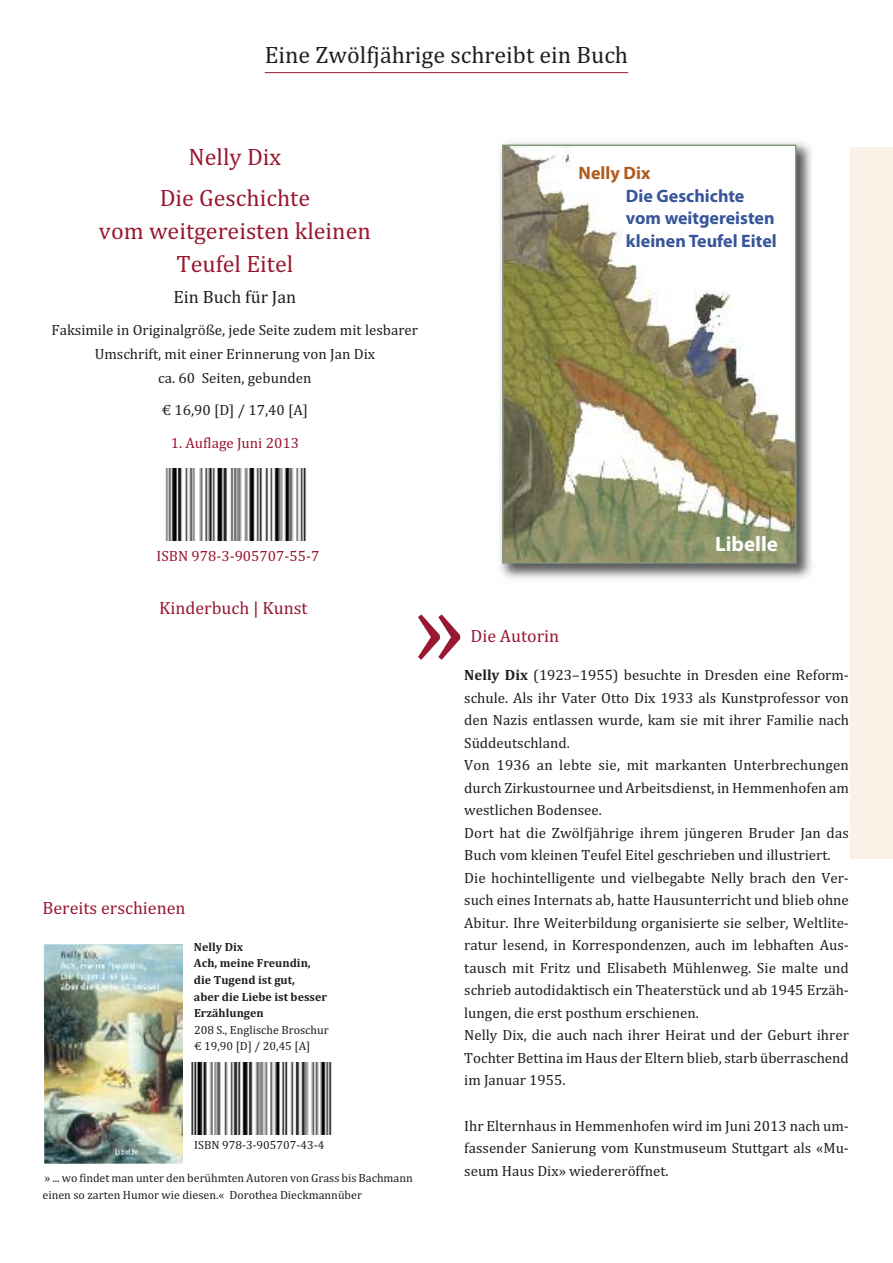
<style>
.page{position:relative;width:893px;height:1263px;background:#fff}
.page>*{position:absolute;margin:0;border:0;box-sizing:border-box;transform-origin:0 0}
.t1{font:108px "Cambria";color:#981831}
.t2{font:24px/41.5px "Cambria";color:#981831;text-align:center}
.t3{font:24px "Cambria";color:#201e21}
.t4{font:700 21px "Myriad Pro";color:#fff}
.t5{font:700 18px/22.5px "Myriad Pro";color:#37559a}
.t6{font:18px "Cambria";color:#981831}
.t7{font:18px "Cambria";color:#201e21}
.t8{font:700 18px "Myriad Pro";color:#af5b1e}
.t9{font:15px/22.5px "Cambria";color:#201e21;text-align:center}
.t10{font:15px "Cambria";color:#981831}
.t11{font:12px/16.5px "Cambria";color:#201e21}
.t12{font:700 12px/16.5px "Cambria";color:#201e21}
.s1{font-weight:700}
</style>
<div class="page">
<div style="left:850px;top:147px;width:43px;height:712px;background:#faf2e6"></div>
<hr style="left:265px;top:72px;width:363px;height:1px;background:#981831">
<img style="left:165px;top:468px;width:141px;height:72px">
<img style="left:500px;top:142px;width:312px;height:437px">
<img style="left:505px;top:148px;width:288px;height:413px">
<div style="left:502px;top:145px;width:294px;height:419px;border:2px solid #85987d"></div>
<img style="left:191px;top:1062px;width:141px;height:73px">
<img style="left:44px;top:944px;width:138px;height:219px">
<h2 class="t3" style="left:265px;top:40px;width:365px">Eine Zwölfjährige schreibt ein Buch</h2>
<h2 class="t2" style="left:160px;top:136px;width:152px">Nelly Dix<br>Die Geschichte</h2>
<h2 class="t2" style="left:99px;top:214px;width:273px;line-height:33px">vom weitgereisten kleinen<br>Teufel Eitel</h2>
<p class="t7" style="left:174px;top:287px;width:124px">Ein Buch für Jan</p>
<p class="t9" style="left:52px;top:318px;width:368px;line-height:24px">Faksimile in Originalgröße, jede Seite zudem mit lesbarer<br>Umschrift, mit einer Erinnerung von Jan Dix<br>ca. 60 Seiten, gebunden</p>
<p class="t9" style="left:162px;top:399px;width:148px">€ 16,90 [D] / 17,40 [A]</p>
<p class="t10" style="left:171px;top:434px;width:130px">1. Auflage Juni 2013</p>
<p class="t8" style="left:579px;top:167px;width:73px">Nelly Dix</p>
<p class="t5" style="left:626px;top:186px;width:152px">Die Geschichte vom weitgereisten kleinen Teufel Eitel</p>
<p class="t10" style="left:157px;top:547px;width:164px">ISBN 978-3-905707-55-7</p>
<p class="t6" style="left:159px;top:597px;width:150px">Kinderbuch | Kunst</p>
<h1 class="t1" style="left:413px;top:563px;width:54px">»</h1>
<p class="t6" style="left:470px;top:626px;width:90px">Die Autorin</p>
<h3 class="t4" style="left:715px;top:536px;width:64px">Libelle</h3>
<p class="t6" style="left:43px;top:897px;width:145px">Bereits erschienen</p>
<p class="t12" style="left:194px;top:938px;width:135px">Nelly Dix<br>Ach, meine Freundin, die Tugend ist gut,<br>aber die Liebe ist besser<br>Erzählungen</p>
<p class="t11" style="left:194px;top:1021px;width:136px">208 S., Englische Broschur € 19,90 [D] / 20,45 [A]</p>
<p class="t11" style="left:194px;top:1136px;width:132px">ISBN 978-3-905707-43-4</p>
<p class="t11" style="left:43px;top:1169px;width:372px">» ... wo findet man unter den berühmten Autoren von Grass bis Bachmann einen so zarten Humor wie diesen.« Dorothea Dieckmannüber</p>
<p class="t9" style="left:464px;top:664px;width:386px;text-align:left"><span class="s1">Nelly Dix</span> (1923–1955) besuchte in Dresden eine Reform&shy;schule. Als ihr Vater Otto Dix 1933 als Kunstprofessor von den Nazis entlassen wurde, kam sie mit ihrer Familie nach Süddeutschland.<br>Von 1936 an lebte sie, mit markanten Unterbrechungen durch Zirkustournee und Arbeitsdienst, in Hemmenhofen am westlichen Bodensee.<br>Dort hat die Zwölfjährige ihrem jüngeren Bruder Jan das Buch vom kleinen Teufel Eitel geschrieben und illustriert.<br>Die hochintelligente und vielbegabte Nelly brach den Ver&shy;such eines Internats ab, hatte Hausunterricht und blieb ohne Abitur. Ihre Weiterbildung organisierte sie selber, Weltlite&shy;ratur lesend, in Korrespondenzen, auch im lebhaften Aus&shy;tausch mit Fritz und Elisabeth Mühlenweg. Sie malte und schrieb autodidaktisch ein Theaterstück und ab 1945 Erzäh&shy;lungen, die erst posthum erschienen.<br>Nelly Dix, die auch nach ihrer Heirat und der Geburt ihrer Tochter Bettina im Haus der Eltern blieb, starb überraschend im Januar 1955.</p>
<p class="t9" style="left:464px;top:1114px;width:386px;text-align:justify">Ihr Elternhaus in Hemmenhofen wird im Juni 2013 nach um&shy;fassender Sanierung vom Kunstmuseum Stuttgart als «Mu&shy;seum Haus Dix» wiedereröffnet.</p>
</div>
